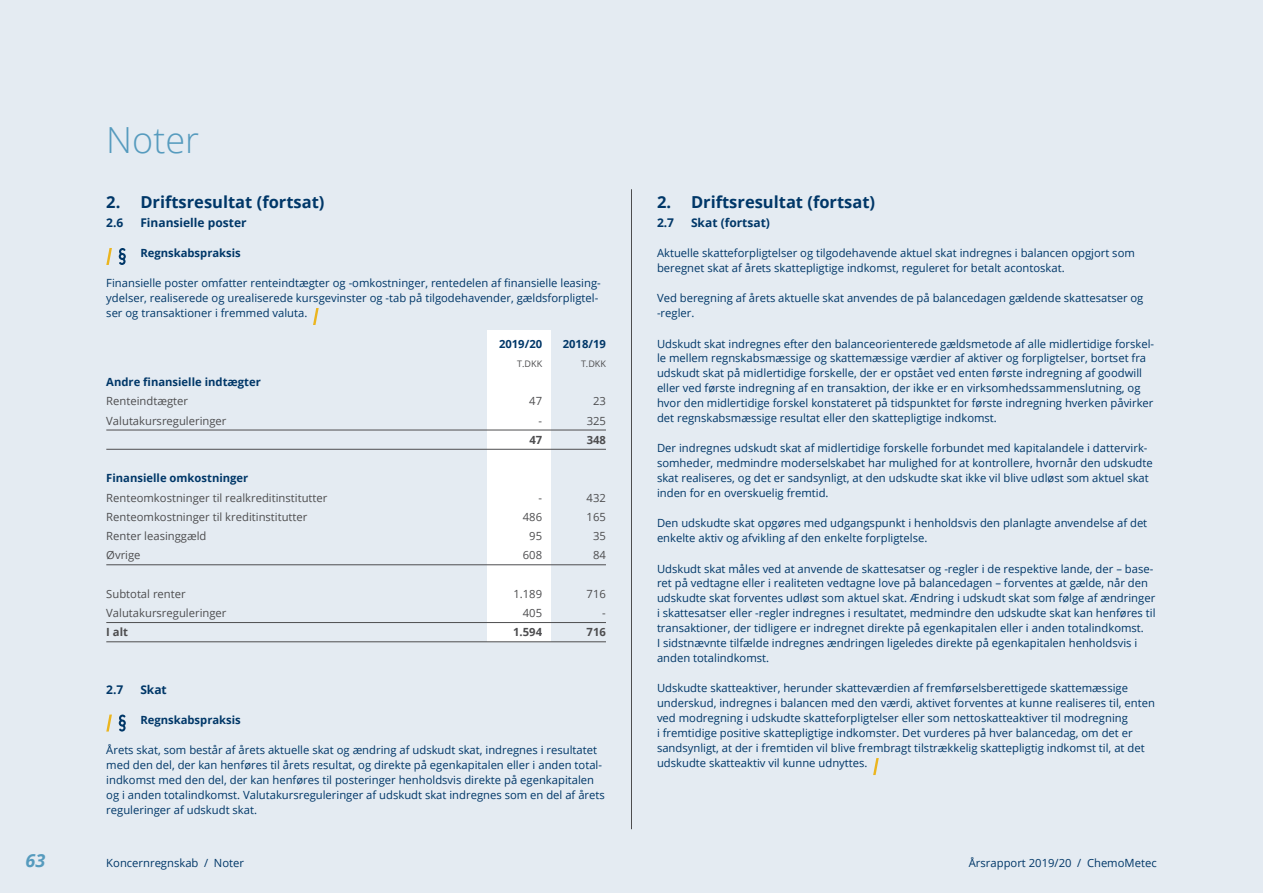
<style>
.page{position:relative;width:1263px;height:893px;background:#e4ebf2}
.page>*{position:absolute;margin:0;border:0;box-sizing:border-box;transform-origin:0 0}
.t1{font:300 36px "Open Sans";color:#569bbe}
.t2{font:italic 700 18px "Open Sans";color:#569bbe}
.t3{font:700 16.5px "Open Sans";color:#003768}
.t4{font:700 12px "Open Sans";color:#003768}
.t5{font:11.25px/15px "Open Sans";color:#003768}
.t6{font:11.25px "Open Sans";color:#4d4d4f}
.t7{font:700 11.25px "Open Sans";color:#003768}
.t8{font:700 11.25px "Open Sans";color:#4d4d4f}
.t9{font:9px "Open Sans";color:#4d4d4f}
</style>
<div class="page">
<hr style="left:631px;top:189px;width:1px;height:640px;background:#4d4d4f">
<div style="left:487px;top:331px;width:64px;height:311px;background:#fff"></div>
<hr style="left:106px;top:430px;width:500px;height:1px;background:#4d4d4f">
<hr style="left:106px;top:449px;width:500px;height:1px;background:#4d4d4f">
<hr style="left:106px;top:564px;width:500px;height:1px;background:#4d4d4f">
<hr style="left:106px;top:622px;width:500px;height:1px;background:#4d4d4f">
<hr style="left:106px;top:641px;width:500px;height:1px;background:#4d4d4f">
<svg style="left:106px;top:248px;width:6px;height:17px"></svg>
<svg style="left:119px;top:248px;width:7px;height:17px"></svg>
<svg style="left:313px;top:308px;width:6px;height:17px"></svg>
<svg style="left:106px;top:714px;width:6px;height:18px"></svg>
<svg style="left:119px;top:714px;width:7px;height:17px"></svg>
<svg style="left:873px;top:758px;width:6px;height:17px"></svg>
<h1 class="t1" style="left:106px;top:115px;width:94px">Noter</h1>
<h3 class="t3" style="left:106px;top:191px;width:220px">2. Driftsresultat (fortsat)</h3>
<p class="t4" style="left:106px;top:215px;width:19px">2.6</p>
<p class="t4" style="left:140px;top:215px;width:108px">Finansielle poster</p>
<p class="t7" style="left:140px;top:245px;width:102px">Regnskabspraksis</p>
<p class="t5" style="left:106px;top:276px;width:495px">Finansielle poster omfatter renteindtægter og -omkostninger, rentedelen af finansielle leasing&shy;ydelser, realiserede og urealiserede kursgevinster og -tab på tilgodehavender, gældsforpligtel&shy;ser og transaktioner i fremmed valuta.</p>
<p class="t7" style="left:499px;top:335px;width:45px">2019/20</p>
<p class="t7" style="left:563px;top:335px;width:45px">2018/19</p>
<p class="t9" style="left:517px;top:357px;width:26px">T.DKK</p>
<p class="t9" style="left:581px;top:357px;width:26px">T.DKK</p>
<p class="t7" style="left:106px;top:374px;width:156px">Andre finansielle indtægter</p>
<p class="t6" style="left:106px;top:393px;width:83px">Renteindtægter</p>
<p class="t6" style="left:529px;top:393px;width:14px">47</p>
<p class="t6" style="left:593px;top:393px;width:14px">23</p>
<p class="t6" style="left:106px;top:413px;width:122px">Valutakursreguleringer</p>
<p class="t6" style="left:538px;top:413px;width:5px">-</p>
<p class="t6" style="left:587px;top:413px;width:21px">325</p>
<p class="t8" style="left:529px;top:432px;width:14px">47</p>
<p class="t8" style="left:587px;top:432px;width:21px">348</p>
<p class="t7" style="left:106px;top:470px;width:144px">Finansielle omkostninger</p>
<p class="t6" style="left:106px;top:490px;width:223px">Renteomkostninger til realkreditinstitutter</p>
<p class="t6" style="left:538px;top:490px;width:5px">-</p>
<p class="t6" style="left:587px;top:490px;width:21px">432</p>
<p class="t6" style="left:106px;top:509px;width:203px">Renteomkostninger til kreditinstitutter</p>
<p class="t6" style="left:523px;top:509px;width:21px">486</p>
<p class="t6" style="left:587px;top:509px;width:21px">165</p>
<p class="t6" style="left:106px;top:528px;width:102px">Renter leasinggæld</p>
<p class="t6" style="left:529px;top:528px;width:14px">95</p>
<p class="t6" style="left:593px;top:528px;width:14px">35</p>
<p class="t6" style="left:106px;top:547px;width:36px">Øvrige</p>
<p class="t6" style="left:523px;top:547px;width:21px">608</p>
<p class="t6" style="left:593px;top:547px;width:14px">84</p>
<p class="t6" style="left:106px;top:586px;width:81px">Subtotal renter</p>
<p class="t6" style="left:513px;top:586px;width:30px">1.189</p>
<p class="t6" style="left:587px;top:586px;width:21px">716</p>
<p class="t6" style="left:106px;top:605px;width:122px">Valutakursreguleringer</p>
<p class="t6" style="left:523px;top:605px;width:21px">405</p>
<p class="t6" style="left:602px;top:605px;width:5px">-</p>
<p class="t8" style="left:106px;top:624px;width:23px">I alt</p>
<p class="t8" style="left:513px;top:624px;width:30px">1.594</p>
<p class="t8" style="left:587px;top:624px;width:21px">716</p>
<p class="t4" style="left:106px;top:681px;width:19px">2.7</p>
<p class="t4" style="left:140px;top:681px;width:28px">Skat</p>
<p class="t7" style="left:140px;top:712px;width:102px">Regnskabspraksis</p>
<p class="t5" style="left:106px;top:742px;width:500px">Årets skat, som består af årets aktuelle skat og ændring af udskudt skat, indregnes i resultatet med den del, der kan henføres til årets resultat, og direkte på egenkapitalen eller i anden total&shy;indkomst med den del, der kan henføres til posteringer henholdsvis direkte på egenkapitalen og i anden totalindkomst. Valutakursreguleringer af udskudt skat indregnes som en del af årets reguleringer af udskudt skat.</p>
<h3 class="t3" style="left:657px;top:191px;width:220px">2. Driftsresultat (fortsat)</h3>
<p class="t4" style="left:657px;top:215px;width:19px">2.7</p>
<p class="t4" style="left:691px;top:215px;width:80px">Skat (fortsat)</p>
<p class="t5" style="left:657px;top:246px;width:479px">Aktuelle skatteforpligtelser og tilgodehavende aktuel skat indregnes i balancen opgjort som beregnet skat af årets skattepligtige indkomst, reguleret for betalt acontoskat.</p>
<p class="t5" style="left:657px;top:291px;width:488px">Ved beregning af årets aktuelle skat anvendes de på balancedagen gældende skattesatser og -regler.</p>
<p class="t5" style="left:657px;top:336px;width:499px">Udskudt skat indregnes efter den balanceorienterede gældsmetode af alle midlertidige forskel&shy;le mellem regnskabsmæssige og skattemæssige værdier af aktiver og forpligtelser, bortset fra udskudt skat på midlertidige forskelle, der er opstået ved enten første indregning af goodwill eller ved første indregning af en transaktion, der ikke er en virksomhedssammenslutning, og hvor den midlertidige forskel konstateret på tidspunktet for første indregning hverken påvirker det regnskabsmæssige resultat eller den skattepligtige indkomst.</p>
<p class="t5" style="left:657px;top:441px;width:497px">Der indregnes udskudt skat af midlertidige forskelle forbundet med kapitalandele i dattervirk&shy;somheder, medmindre moderselskabet har mulighed for at kontrollere, hvornår den udskudte skat realiseres, og det er sandsynligt, at den udskudte skat ikke vil blive udløst som aktuel skat inden for en overskuelig fremtid.</p>
<p class="t5" style="left:657px;top:516px;width:492px">Den udskudte skat opgøres med udgangspunkt i henholdsvis den planlagte anvendelse af det enkelte aktiv og afvikling af den enkelte forpligtelse.</p>
<p class="t5" style="left:657px;top:561px;width:500px">Udskudt skat måles ved at anvende de skattesatser og -regler i de respektive lande, der – base&shy;ret på vedtagne eller i realiteten vedtagne love på balancedagen – forventes at gælde, når den udskudte skat forventes udløst som aktuel skat. Ændring i udskudt skat som følge af ændringer i skattesatser eller -regler indregnes i resultatet, medmindre den udskudte skat kan henføres til transaktioner, der tidligere er indregnet direkte på egenkapitalen eller i anden totalindkomst.<br>I sidstnævnte tilfælde indregnes ændringen ligeledes direkte på egenkapitalen henholdsvis i anden totalindkomst.</p>
<p class="t5" style="left:657px;top:681px;width:499px">Udskudte skatteaktiver, herunder skatteværdien af fremførselsberettigede skattemæssige underskud, indregnes i balancen med den værdi, aktivet forventes at kunne realiseres til, enten ved modregning i udskudte skatteforpligtelser eller som nettoskatteaktiver til modregning<br>i fremtidige positive skattepligtige indkomster. Det vurderes på hver balancedag, om det er sandsynligt, at der i fremtiden vil blive frembragt tilstrækkelig skattepligtig indkomst til, at det udskudte skatteaktiv vil kunne udnyttes.</p>
<h2 class="t2" style="left:26px;top:848px;width:21px">63</h2>
<p class="t5" style="left:106px;top:856px;width:139px">Koncernregnskab / Noter</p>
<p class="t5" style="left:969px;top:856px;width:189px">Årsrapport 2019/20 / ChemoMetec</p>
</div>
